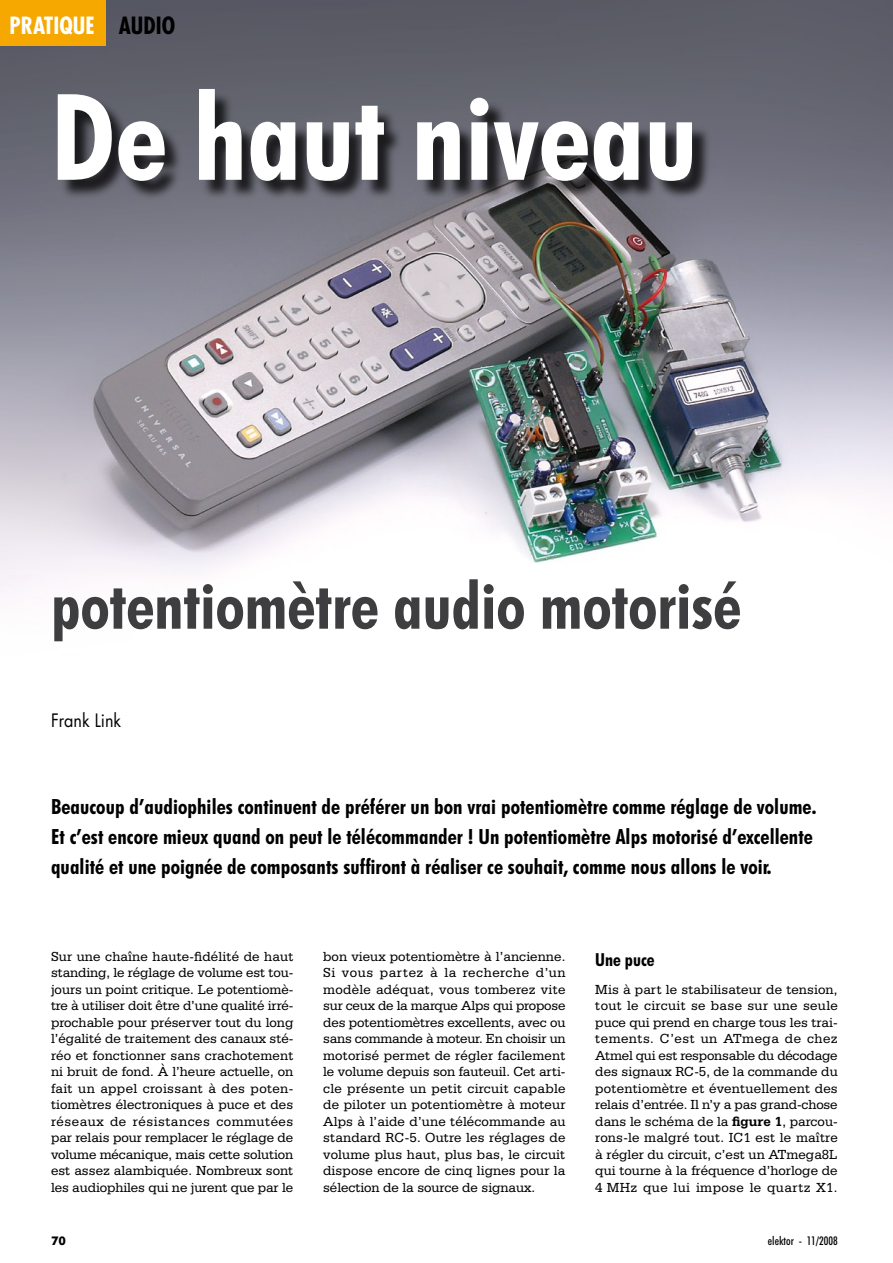
<style>
.page{position:relative;width:893px;height:1263px;background:#fff}
.page>*{position:absolute;margin:0;border:0;box-sizing:border-box;transform-origin:0 0}
.t1{font:700 condensed 120px "Futura BT";color:#fff}
.t2{font:700 condensed 65.25px "Futura BT";color:#3e3e40}
.t3{font:700 condensed 23.1px "Futura";color:#fff}
.t4{font:700 condensed 21px/30px "Futura BT";letter-spacing:.005em;color:#000}
.t5{font:18px "Futura";color:#000;scale:.9 1}
.t6{font:700 condensed 18px "Futura BT";color:#000}
.t7{font:13.95px/16.5px "Serifa BT";color:#000;text-align:justify}
.t8{font:500 condensed 12px "Futura BT";color:#000}
.t9{font:700 12px "Futura BT";color:#000}
.s1{color:#000}
.s2{font-weight:700}
</style>
<div class="page">
<img style="left:0;top:0;width:893px;height:592px">
<div style="left:0;top:0;width:106px;height:46px;background:#f6a800"></div>
<div style="left:58px;top:90px;width:654px;height:111px;background:#000;opacity:.75"></div>
<h3 class="t3" style="left:10px;top:11px;width:167px">PRATIQUE <span class="s1">AUDIO</span></h3>
<h1 class="t1" style="left:51px;top:64px;width:648px">De haut niveau</h1>
<h2 class="t2" style="left:51px;top:566px;width:692px">potentiomètre audio motorisé</h2>
<p class="t5" style="left:51px;top:708px;width:79px">Frank Link</p>
<p class="t4" style="left:51px;top:792px;width:767px">Beaucoup d’audiophiles continuent de préférer un bon vrai potentiomètre comme réglage de volume.<br>Et c’est encore mieux quand on peut le télécommander ! Un potentiomètre Alps motorisé d’excellente qualité et une poignée de composants suffiront à réaliser ce souhait, comme nous allons le voir.</p>
<p class="t7" style="left:51px;top:947px;width:244px">Sur une chaîne haute-fidélité de haut standing, le réglage de volume est tou&shy;jours un point critique. Le potentiomè&shy;tre à utiliser doit être d’une qualité irré&shy;prochable pour préserver tout du long l’égalité de traitement des canaux sté&shy;réo et fonctionner sans crachotement ni bruit de fond. À l’heure actuelle, on fait un appel croissant à des poten&shy;tiomètres électroniques à puce et des réseaux de résistances commutées par relais pour remplacer le réglage de volume mécanique, mais cette solution est assez alambiquée. Nombreux sont les audiophiles qui ne jurent que par le</p>
<p class="t7" style="left:323px;top:947px;width:244px">bon vieux potentiomètre à l’ancienne.<br>Si vous partez à la recherche d’un modèle adéquat, vous tomberez vite sur ceux de la marque Alps qui propose des potentiomètres excellents, avec ou sans commande à moteur. En choisir un motorisé permet de régler facilement le volume depuis son fauteuil. Cet arti&shy;cle présente un petit circuit capable de piloter un potentiomètre à moteur Alps à l’aide d’une télécommande au standard RC-5. Outre les réglages de volume plus haut, plus bas, le circuit dispose encore de cinq lignes pour la sélection de la source de signaux.</p>
<p class="t6" style="left:595px;top:949px;width:61px">Une puce</p>
<p class="t7" style="left:595px;top:980px;width:244px">Mis à part le stabilisateur de tension, tout le circuit se base sur une seule puce qui prend en charge tous les trai&shy;tements. C’est un ATmega de chez Atmel qui est responsable du décodage des signaux RC-5, de la commande du potentiomètre et éventuellement des relais d’entrée. Il n’y a pas grand-chose dans le schéma de la <span class="s2">figure 1</span>, parcou&shy;rons-le malgré tout. IC1 est le maître à régler du circuit, c’est un ATmega8L qui tourne à la fréquence d’horloge de 4 MHz que lui impose le quartz X1.</p>
<p class="t9" style="left:51px;top:1233px;width:16px">70</p>
<p class="t8" style="left:768px;top:1233px;width:71px">elektor - 11/2008</p>
</div>
